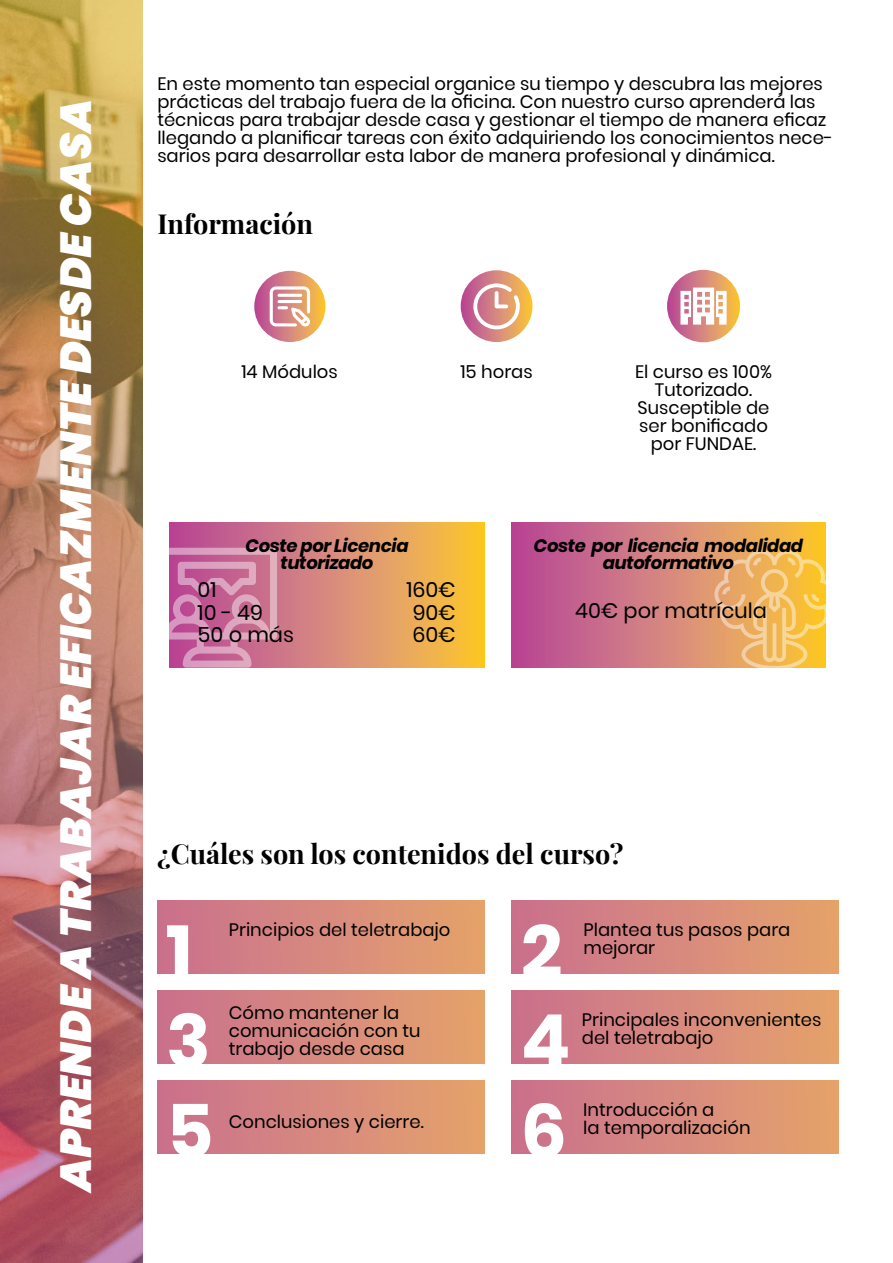
<style>
.page{position:relative;width:893px;height:1263px;background:#fff}
.page>*{position:absolute;margin:0;border:0;box-sizing:border-box;transform-origin:0 0}
.t1{font:700 73.5px/90px "Poppins";color:#fff}
.t2{font:italic 900 43.5px "Poppins";letter-spacing:-.005em;color:#fff}
.t3{font:27px "Playfair Display";color:#000}
.t4{font:21px "Poppins";color:#000}
.t5{font:18px/18px "Poppins";color:#000}
.t6{font:italic 700 18px/16.5px "Poppins";letter-spacing:-.02em;color:#000;text-align:center}
</style>
<div class="page">
<div style="left:157px;top:991px;width:328px;height:72px;background:linear-gradient(to right,#ca708f,#e5a36b)"></div>
<div style="left:157px;top:1081px;width:328px;height:72px;background:linear-gradient(to right,#ca708f,#e5a36b)"></div>
<div style="left:157px;top:901px;width:328px;height:72px;background:linear-gradient(to right,#ca708f,#e5a36b)"></div>
<div style="left:512px;top:901px;width:327px;height:72px;background:linear-gradient(to right,#ca708f,#e5a36b)"></div>
<div style="left:512px;top:991px;width:327px;height:72px;background:linear-gradient(to right,#ca708f,#e5a36b)"></div>
<svg style="left:667px;top:270px;width:73px;height:72px;background:#d88874"></svg>
<svg style="left:680px;top:288px;width:47px;height:37px"></svg>
<svg style="left:461px;top:270px;width:71px;height:72px;background:#d88974"></svg>
<svg style="left:473px;top:283px;width:47px;height:46px"></svg>
<svg style="left:254px;top:271px;width:71px;height:71px;background:#d88876"></svg>
<svg style="left:270px;top:286px;width:41px;height:40px"></svg>
<svg style="left:170px;top:522px;width:314px;height:146px;background:#e19867"></svg>
<svg style="left:169px;top:548px;width:108px;height:120px;background:#cd7aa4"></svg>
<svg style="left:511px;top:522px;width:315px;height:146px;background:#cf7681"></svg>
<svg style="left:714px;top:550px;width:112px;height:118px;background:#f0b960"></svg>
<img style="left:0;top:0;width:143px;height:1263px">
<div style="left:512px;top:1081px;width:327px;height:72px;background:linear-gradient(to right,#ca708f,#e5a36b)"></div>
<h2 class="t2" style="left:51px;top:1191px;width:1096px;rotate:-90deg">APRENDE A TRABAJAR EFICAZMENTE DESDE CASA</h2>
<p class="t5" style="left:157px;top:75px;width:677px">En este momento tan especial organice su tiempo y descubra las mejores prácticas del trabajo fuera de la oficina. Con nuestro curso aprenderá las técnicas para trabajar desde casa y gestionar el tiempo de manera eficaz llegando a planificar tareas con éxito adquiriendo los conocimientos nece&shy;sarios para desarrollar esta labor de manera profesional y dinámica.</p>
<h3 class="t3" style="left:157px;top:203px;width:157px">Información</h3>
<p class="t5" style="left:241px;top:363px;width:98px">14 Módulos</p>
<p class="t5" style="left:460px;top:363px;width:74px">15 horas</p>
<p class="t5" style="left:635px;top:363px;width:138px;text-align:center">El curso es 100%<br>Tutorizado.<br>Susceptible de ser bonificado por FUNDAE.</p>
<p class="t6" style="left:245px;top:538px;width:165px">Coste por Licencia tutorizado</p>
<p class="t4" style="left:198px;top:578px;width:20px">01</p>
<p class="t4" style="left:406px;top:578px;width:51px">160€</p>
<p class="t4" style="left:198px;top:600px;width:67px">10 - 49</p>
<p class="t4" style="left:413px;top:600px;width:44px">90€</p>
<p class="t4" style="left:198px;top:623px;width:98px">50 o más</p>
<p class="t4" style="left:412px;top:623px;width:45px">60€</p>
<p class="t6" style="left:534px;top:538px;width:271px">Coste por licencia modalidad autoformativo</p>
<p class="t4" style="left:575px;top:598px;width:193px">40€ por matrícula</p>
<h3 class="t3" style="left:157px;top:833px;width:468px">¿Cuáles son los contenidos del curso?</h3>
<p class="t5" style="left:229px;top:921px;width:223px">Principios del teletrabajo</p>
<p class="t5" style="left:583px;top:921px;width:208px">Plantea tus pasos para mejorar</p>
<h1 class="t1" style="left:166px;top:907px;width:28px">1</h1>
<h1 class="t1" style="left:521px;top:907px;width:43px">2</h1>
<h1 class="t1" style="left:166px;top:997px;width:49px">3<br>5</h1>
<h1 class="t1" style="left:521px;top:997px;width:51px">4</h1>
<p class="t5" style="left:229px;top:1003px;width:193px">Cómo mantener la comunicación con tu trabajo desde casa</p>
<p class="t5" style="left:582px;top:1011px;width:241px">Principales inconvenientes del teletrabajo</p>
<p class="t5" style="left:583px;top:1101px;width:132px">Introducción a</p>
<h1 class="t1" style="left:521px;top:1087px;width:48px">6</h1>
<p class="t5" style="left:229px;top:1113px;width:196px">Conclusiones y cierre.</p>
<p class="t5" style="left:583px;top:1119px;width:169px">la temporalización</p>
</div>
